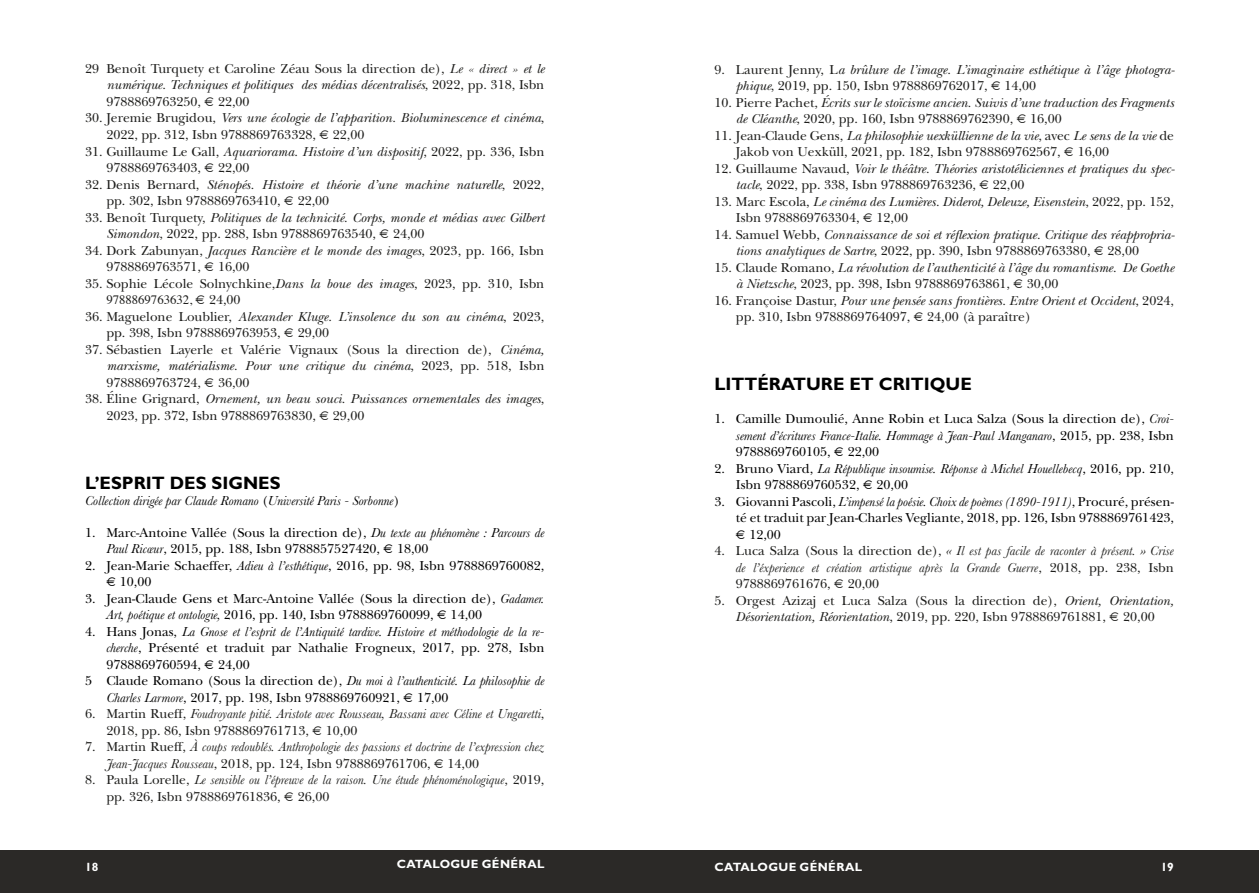
<style>
.page{position:relative;width:1259px;height:893px;background:#fff}
.page>*{position:absolute;margin:0;border:0;box-sizing:border-box;transform-origin:0 0}
.sommario{font:700 18px "Gill Sans Std";color:#000}
.baskerville_testo_co{font:13.5px/16.5px "New Baskerville";color:#1d1d1b}
.baskerville_testo_co-2{font:13.5px/16.5px "New Baskerville";color:#000}
.baskerville_testo_co-3{font:italic 13.5px/16.5px "New Baskerville";color:#1d1d1b}
.baskerville_testo_co-4{font:italic 13.5px/16.5px "Baskerville";color:#1d1d1b}
.comitato_scientifico{font:italic 13.5px "Baskerville";color:#000}
.baskerville_testo_co-5{font:12.75px "Times";color:#1d1d1b}
.t1{font:700 12px "Gill Sans Std";letter-spacing:.025em;color:#fff}
.s1{font-style:italic}
.s2{font-family:"Times"}
.s3{font-style:normal}
.s4{font-family:"Times";font-style:normal}
.s5{font-size:13.5px}
.s6{font-family:"New Baskerville";font-size:13.5px}
.s7{font-family:"New Baskerville";font-style:normal}
.s8{font-family:"Baskerville";font-style:italic}
</style>
<div class="page">
<div style="left:629px;top:850px;width:630px;height:43px;background:#2b2927"></div>
<div style="left:0;top:850px;width:629px;height:43px;background:#2b2927"></div>
<p class="baskerville_testo_co" style="left:106px;top:60px;width:439px;text-align:justify;text-indent:-21px">29 Benoît Turquety et Caroline Zéau Sous la direction de), <span class="s1">Le « direct » et le numérique. Techniques et politiques des médias décentralisés</span>, 2022, pp. 318, Isbn 9788869763250, <span class="s2">€</span> 22,00</p>
<p class="baskerville_testo_co" style="left:106px;top:110px;width:439px;text-indent:-21px">30. Jeremie Brugidou, <span class="s1">Vers une écologie de l’apparition. Bioluminescence et cinéma</span>,<br>2022, pp. 312, Isbn 9788869763328, <span class="s2">€</span> 22,00</p>
<p class="baskerville_testo_co" style="left:106px;top:143px;width:439px;text-indent:-21px">31. Guillaume Le Gall, <span class="s1">Aquariorama. Histoire d’un dispositif</span>, 2022, pp. 336, Isbn<br>9788869763403, <span class="s2">€</span> 22,00</p>
<p class="baskerville_testo_co" style="left:106px;top:176px;width:439px;text-indent:-21px">32. Denis Bernard, <span class="s1">Sténopés. Histoire et théorie d’une machine naturelle</span>, 2022, pp. 302, Isbn 9788869763410, <span class="s2">€</span> 22,00</p>
<p class="baskerville_testo_co-3" style="left:106px;top:209px;width:439px;text-indent:-21px"><span class="s3">33. Benoît Turquety,</span> Politiques de la technicité. Corps, monde et médias avec Gilbert<br>Simondon<span class="s3">, 2022, pp. 288, Isbn 9788869763540,</span> <span class="s4">€</span> <span class="s3">24,00</span></p>
<p class="baskerville_testo_co" style="left:106px;top:242px;width:439px;text-indent:-21px">34. Dork Zabunyan, <span class="s1">Jacques Rancière et le monde des images</span>, 2023, pp. 166, Isbn<br>9788869763571, <span class="s2">€</span> 16,00</p>
<p class="baskerville_testo_co" style="left:85px;top:275px;width:461px">35. Sophie Lécole Solnychkine,<span class="s1">Dans la boue des images</span>, 2023, pp. 310, Isbn</p>
<p class="baskerville_testo_co-5" style="left:106px;top:288px;width:136px">9788869763632, <span class="s5">€</span> <span class="s6">24,00</span></p>
<p class="baskerville_testo_co" style="left:106px;top:308px;width:439px;text-indent:-21px">36. Maguelone Loublier, <span class="s1">Alexander Kluge. L’insolence du son au cinéma</span>, 2023, pp. 398, Isbn 9788869763953, <span class="s2">€</span> 29,00</p>
<p class="baskerville_testo_co" style="left:106px;top:341px;width:439px;text-align:justify;text-indent:-21px">37. Sébastien Layerle et Valérie Vignaux (Sous la direction de), <span class="s1">Cinéma, marxisme, matérialisme. Pour une critique du cinéma</span>, 2023, pp. 518, Isbn 9788869763724, <span class="s2">€</span> 36,00</p>
<p class="baskerville_testo_co" style="left:106px;top:390px;width:439px;text-indent:-21px">38. Éline Grignard, <span class="s1">Ornement, un beau souci. Puissances ornementales des images</span>,<br>2023, pp. 372, Isbn 9788869763830, <span class="s2">€</span> 29,00</p>
<p class="sommario" style="left:85px;top:472px;width:197px">L’ESPRIT DES SIGNES</p>
<p class="comitato_scientifico" style="left:85px;top:492px;width:316px">Collection dirigée par Claude Romano <span class="s7">(</span>Université Paris - Sorbonne<span class="s7">)</span></p>
<p class="baskerville_testo_co-2" style="left:106px;top:524px;width:439px;text-indent:-21px">1. Marc-Antoine Vallée (Sous la direction de), <span class="s8">Du texte au phénomène : Parcours de<br>Paul Ricœur</span>, 2015, pp. 188, Isbn 9788857527420, <span class="s2">€</span> 18,00</p>
<p class="baskerville_testo_co-2" style="left:106px;top:557px;width:439px;text-indent:-21px">2. Jean-Marie Schaeffer, <span class="s8">Adieu à l’esthétique</span>, 2016, pp. 98, Isbn 9788869760082, <span class="s2">€</span> 10,00</p>
<p class="baskerville_testo_co-2" style="left:106px;top:590px;width:439px;text-indent:-21px">3. Jean-Claude Gens et Marc-Antoine Vallée (Sous la direction de), <span class="s8">Gadamer.<br>Art, poétique et ontologie,</span> 2016, pp. 140, Isbn 9788869760099, <span class="s2">€</span> 14,00</p>
<p class="baskerville_testo_co-2" style="left:106px;top:623px;width:439px;text-align:justify;text-indent:-21px">4. Hans Jonas, <span class="s8">La Gnose et l’esprit de l’Antiquité tardive. Histoire et méthodologie de la re&shy;cherche</span>, Présenté et traduit par Nathalie Frogneux, 2017, pp. 278, Isbn 9788869760594, <span class="s2">€</span> 24,00</p>
<p class="baskerville_testo_co-2" style="left:106px;top:672px;width:439px;text-indent:-21px">5 Claude Romano (Sous la direction de), <span class="s8">Du moi à l’authenticité. La philosophie de<br>Charles Larmore</span>, 2017, pp. 198, Isbn 9788869760921, <span class="s2">€</span> 17,00</p>
<p class="baskerville_testo_co-4" style="left:106px;top:705px;width:439px;text-indent:-21px"><span class="s7">6. Martin Rueff,</span> Foudroyante pitié. Aristote avec Rousseau, Bassani avec Céline et Ungaretti<span class="s7">,<br>2018, pp. 86, Isbn 9788869761713,</span> <span class="s4">€</span> <span class="s7">10,00</span></p>
<p class="baskerville_testo_co-4" style="left:106px;top:738px;width:439px;text-indent:-21px"><span class="s7">7. Martin Rueff,</span> À coups redoublés. Anthropologie des passions et doctrine de l’expression chez<br>Jean-Jacques Rousseau<span class="s7">, 2018, pp. 124, Isbn 9788869761706,</span> <span class="s4">€</span> <span class="s7">14,00</span></p>
<p class="baskerville_testo_co-4" style="left:106px;top:771px;width:439px;text-indent:-21px"><span class="s7">8. Paula Lorelle,</span> Le sensible ou l’épreuve de la raison. Une étude phénoménologique<span class="s7">, 2019, pp. 326, Isbn 9788869761836,</span> <span class="s4">€</span> <span class="s7">26,00</span></p>
<p class="baskerville_testo_co-3" style="left:736px;top:61px;width:440px;text-indent:-21px"><span class="s3">9. Laurent Jenny, L</span>a brûlure de l’image. L’imaginaire esthétique à l’âge photogra&shy;phique<span class="s3">, 2019, pp. 150, Isbn 9788869762017,</span> <span class="s4">€</span> <span class="s3">14,00</span></p>
<p class="baskerville_testo_co-3" style="left:736px;top:94px;width:439px;text-indent:-21px"><span class="s3">10. Pierre Pachet,</span> Écrits sur le stoïcisme ancien. Suivis d’une traduction des Fragments de Cléanthe<span class="s3">, 2020, pp. 160, Isbn 9788869762390,</span> <span class="s4">€</span> <span class="s3">16,00</span></p>
<p class="baskerville_testo_co" style="left:736px;top:127px;width:439px;text-indent:-21px">11. Jean-Claude Gens, <span class="s1">La philosophie uexküllienne de la vie</span>, avec <span class="s1">Le sens de la vie</span> de<br>Jakob von Uexküll, 2021, pp. 182, Isbn 9788869762567, <span class="s2">€</span> 16,00</p>
<p class="baskerville_testo_co-3" style="left:736px;top:160px;width:440px;text-indent:-21px"><span class="s3">12. Guillaume Navaud,</span> Voir le théâtre. Théories aristotéliciennes et pratiques du spec&shy;tacle<span class="s3">, 2022, pp. 338, Isbn 9788869763236,</span> <span class="s4">€</span> <span class="s3">22,00</span></p>
<p class="baskerville_testo_co" style="left:736px;top:193px;width:439px;text-indent:-21px">13. Marc Escola, <span class="s1">Le cinéma des Lumières. Diderot, Deleuze, Eisenstein</span>, 2022, pp. 152,<br>Isbn 9788869763304, <span class="s2">€</span> 12,00</p>
<p class="baskerville_testo_co-3" style="left:736px;top:226px;width:440px;text-indent:-21px"><span class="s3">14. Samuel Webb,</span> Connaissance de soi et réflexion pratique. Critique des réappropria&shy;tions analytiques de Sartre<span class="s3">, 2022, pp. 390, Isbn 9788869763380,</span> <span class="s4">€</span> <span class="s3">28,00</span></p>
<p class="baskerville_testo_co-3" style="left:736px;top:259px;width:439px;text-indent:-21px"><span class="s3">15. Claude Romano,</span> La révolution de l’authenticité à l’âge du romantisme. De Goethe à Nietzsche<span class="s3">, 2023, pp. 398, Isbn 9788869763861,</span> <span class="s4">€</span> <span class="s3">30,00</span></p>
<p class="baskerville_testo_co" style="left:736px;top:292px;width:439px;text-indent:-21px">16. Françoise Dastur, <span class="s1">Pour une pensée sans frontières. Entre Orient et Occident</span>, 2024, pp. 310, Isbn 9788869764097, <span class="s2">€</span> 24,00 (à paraître)</p>
<p class="sommario" style="left:714px;top:373px;width:259px">LITTÉRATURE ET CRITIQUE</p>
<p class="baskerville_testo_co-2" style="left:736px;top:411px;width:439px;text-align:justify;text-indent:-21px">1. Camille Dumoulié, Anne Robin et Luca Salza (Sous la direction de), <span class="s8">Croi&shy;sement d’écritures France-Italie. Hommage à Jean-Paul Manganaro</span>, 2015, pp. 238, Isbn 9788869760105, <span class="s2">€</span> 22,00</p>
<p class="baskerville_testo_co-2" style="left:736px;top:460px;width:439px;text-indent:-21px">2. Bruno Viard, <span class="s8">La République insoumise. Réponse à Michel Houellebecq</span>, 2016, pp. 210,<br>Isbn 9788869760532, <span class="s2">€</span> 20,00</p>
<p class="baskerville_testo_co-2" style="left:736px;top:493px;width:439px;text-align:justify;text-indent:-21px">3. Giovanni Pascoli, <span class="s8">L’impensé la poésie. Choix de poèmes (1890-1911)</span>, Procuré, présen&shy;té et traduit par Jean-Charles Vegliante, 2018, pp. 126, Isbn 9788869761423, <span class="s2">€</span> 12,00</p>
<p class="baskerville_testo_co-4" style="left:736px;top:543px;width:439px;text-align:justify;text-indent:-21px"><span class="s7">4. Luca Salza (Sous la direction de),</span> « Il est pas facile de raconter à présent. » Crise de l’éxperience et création artistique après la Grande Guerre<span class="s7">, 2018, pp. 238, Isbn 9788869761676,</span> <span class="s4">€</span> <span class="s7">20,00</span></p>
<p class="baskerville_testo_co" style="left:714px;top:592px;width:461px;text-align:center">5. Orgest Azizaj et Luca Salza (Sous la direction de), <span class="s1">Orient, Orientation,<br>Désorientation, Réorientation</span>, 2019, pp. 220, Isbn 9788869761881, <span class="s2">€</span> 20,00</p>
<p class="t1" style="left:85px;top:860px;width:15px">18</p>
<p class="t1" style="left:397px;top:857px;width:149px">CATALOGUE GÉNÉRAL</p>
<p class="t1" style="left:1160px;top:860px;width:15px">19</p>
<p class="t1" style="left:397px;top:860px;width:149px">CATALOGUE GÉNÉRAL</p>
<p class="t1" style="left:714px;top:860px;width:149px">CATALOGUE GÉNÉRAL</p>
</div>
